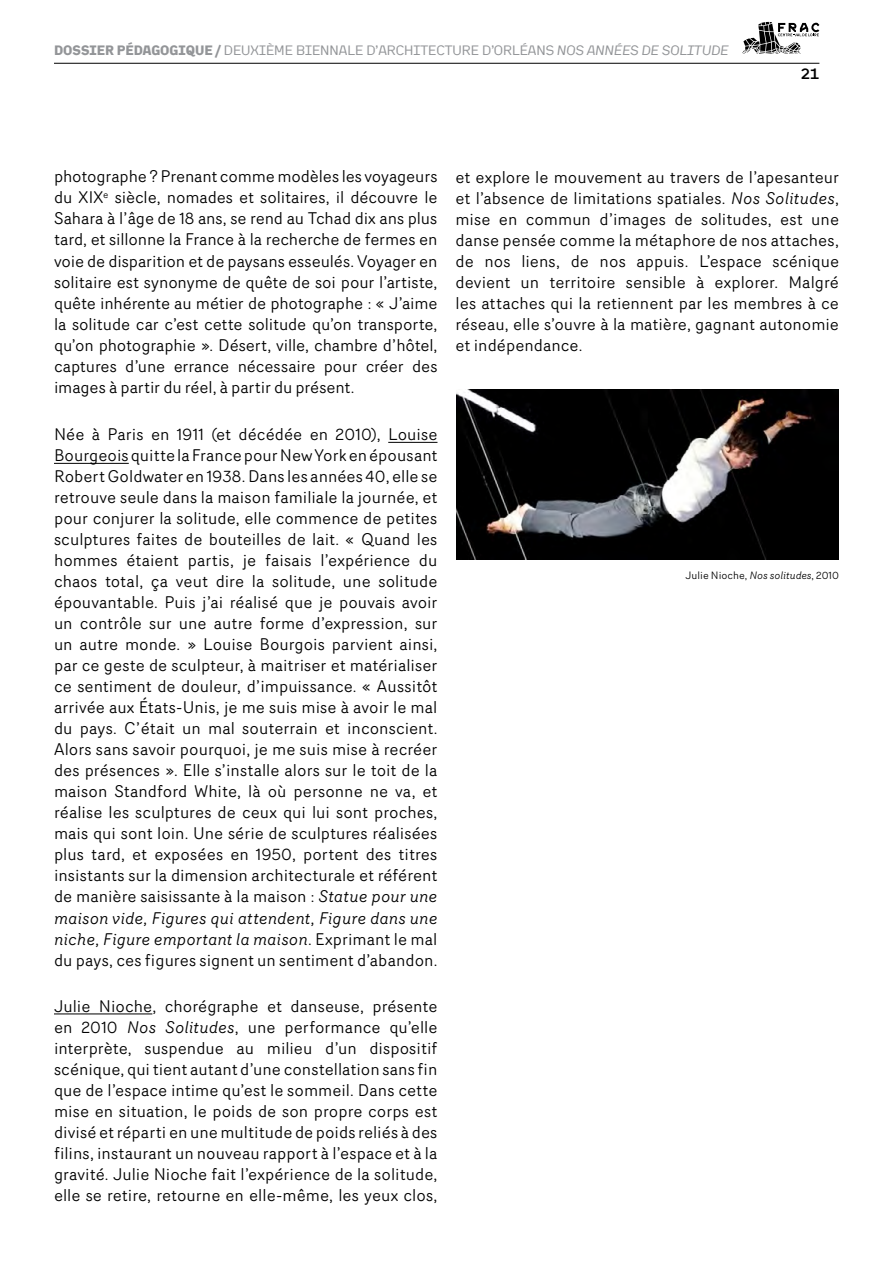
<style>
.page{position:relative;width:893px;height:1263px;background:#fff}
.page>*{position:absolute;margin:0;border:0;box-sizing:border-box;transform-origin:0 0}
.t1{font:16.5px/21px "Router";color:#000;text-align:justify}
.t2{font:500 15px "Kade";color:#000}
.t3{font:13.5px "Kade";color:#939598}
.t4{font:10.5px "Router";color:#000}
.s1{font-weight:700}
.s2{font-style:italic}
</style>
<div class="page">
<hr style="left:54px;top:63px;width:765px;height:1px;background:#000">
<svg style="left:742px;top:22px;width:77px;height:32px"></svg>
<hr style="left:388px;top:442px;width:49px;height:1px;background:#000">
<hr style="left:54px;top:463px;width:75px;height:1px;background:#000">
<hr style="left:54px;top:1014px;width:98px;height:1px;background:#000">
<img style="left:456px;top:390px;width:383px;height:170px">
<p class="t3" style="left:54px;top:41px;width:676px"><span class="s1">DOSSIER PÉDAGOGIQUE /</span> DEUXIÈME BIENNALE D’ARCHITECTURE D’ORLÉANS <span class="s2">NOS ANNÉES DE SOLITUDE</span></p>
<p class="t2" style="left:801px;top:64px;width:20px">21</p>
<p class="t1" style="left:54px;top:166px;width:385px">photographe ? Prenant comme modèles les voyageurs du XIX<sup>e</sup> siècle, nomades et solitaires, il découvre le Sahara à l’âge de 18 ans, se rend au Tchad dix ans plus tard, et sillonne la France à la recherche de fermes en voie de disparition et de paysans esseulés. Voyager en solitaire est synonyme de quête de soi pour l’artiste, quête inhérente au métier de photographe : « J’aime la solitude car c’est cette solitude qu’on transporte, qu’on photographie ». Désert, ville, chambre d’hôtel, captures d’une errance nécessaire pour créer des images à partir du réel, à partir du présent.</p>
<p class="t1" style="left:54px;top:424px;width:385px">Née à Paris en 1911 (et décédée en 2010), Louise Bourgeois quitte la France pour New York en épousant Robert Goldwater en 1938. Dans les années 40, elle se retrouve seule dans la maison familiale la journée, et pour conjurer la solitude, elle commence de petites sculptures faites de bouteilles de lait. « Quand les hommes étaient partis, je faisais l’expérience du chaos total, ça veut dire la solitude, une solitude épouvantable. Puis j’ai réalisé que je pouvais avoir un contrôle sur une autre forme d’expression, sur un autre monde. » Louise Bourgois parvient ainsi, par ce geste de sculpteur, à maitriser et matérialiser ce sentiment de douleur, d’impuissance. « Aussitôt arrivée aux États-Unis, je me suis mise à avoir le mal du pays. C’était un mal souterrain et inconscient.<br>Alors sans savoir pourquoi, je me suis mise à recréer des présences ». Elle s’installe alors sur le toit de la maison Standford White, là où personne ne va, et réalise les sculptures de ceux qui lui sont proches, mais qui sont loin. Une série de sculptures réalisées plus tard, et exposées en 1950, portent des titres insistants sur la dimension architecturale et référent de manière saisissante à la maison : <span class="s2">Statue pour une maison vide, Figures qui attendent, Figure dans une niche, Figure emportant la maison</span>. Exprimant le mal du pays, ces figures signent un sentiment d’abandon.</p>
<p class="t1" style="left:54px;top:995px;width:385px">Julie Nioche, chorégraphe et danseuse, présente en 2010 <span class="s2">Nos Solitudes</span>, une performance qu’elle interprète, suspendue au milieu d’un dispositif scénique, qui tient autant d’une constellation sans fin que de l’espace intime qu’est le sommeil. Dans cette mise en situation, le poids de son propre corps est divisé et réparti en une multitude de poids reliés à des filins, instaurant un nouveau rapport à l’espace et à la gravité. Julie Nioche fait l’expérience de la solitude, elle se retire, retourne en elle-même, les yeux clos,</p>
<p class="t1" style="left:455px;top:166px;width:385px">et explore le mouvement au travers de l’apesanteur et l’absence de limitations spatiales. <span class="s2">Nos Solitudes</span>, mise en commun d’images de solitudes, est une danse pensée comme la métaphore de nos attaches, de nos liens, de nos appuis. L’espace scénique devient un territoire sensible à explorer. Malgré les attaches qui la retiennent par les membres à ce réseau, elle s’ouvre à la matière, gagnant autonomie et indépendance.</p>
<p class="t4" style="left:685px;top:567px;width:155px">Julie Nioche, <span class="s2">Nos solitudes</span>, 2010</p>
</div>
